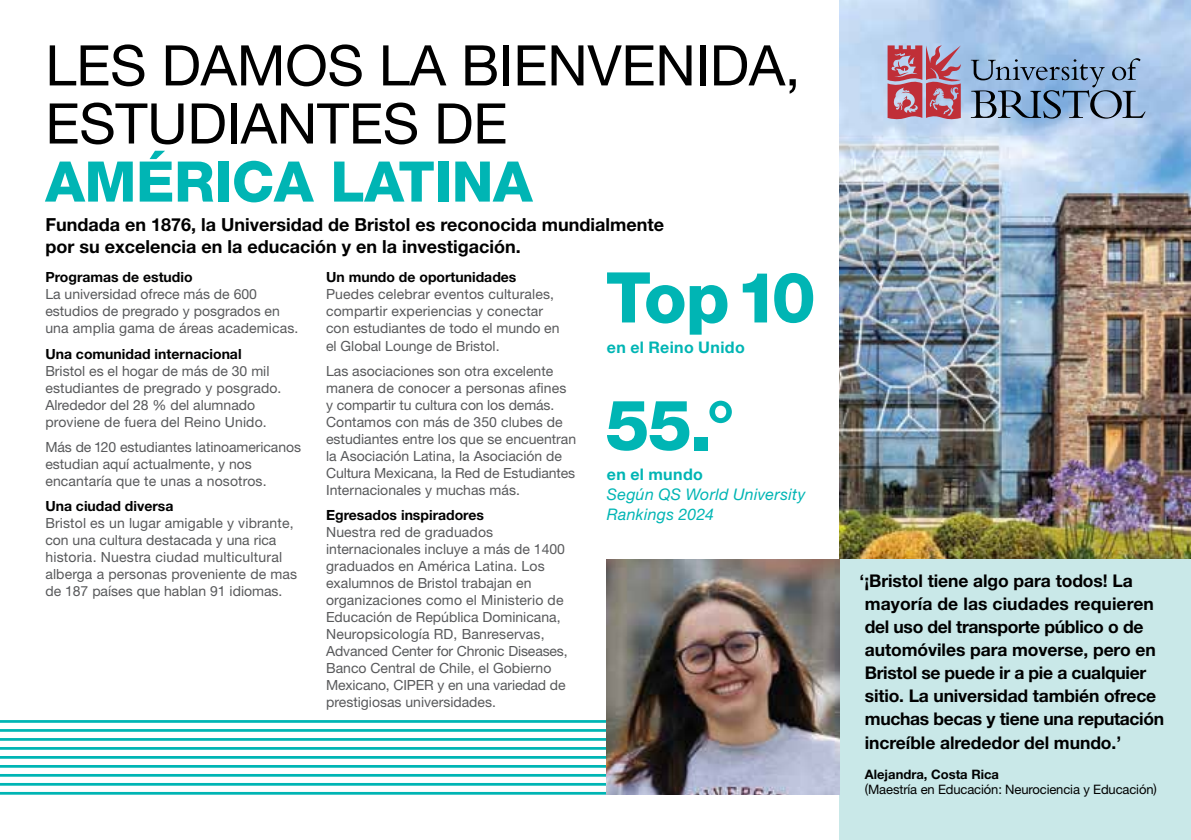
<style>
.page{position:relative;width:1191px;height:840px;background:#fff}
.page>*{position:absolute;margin:0;border:0;box-sizing:border-box;transform-origin:0 0}
.t1{font:800 70px "Helvetica Neue LT Std";letter-spacing:-.06em;color:#00b5b4}
.t2{font:56px/58px "Helvetica Neue LT Std";letter-spacing:-.005em;color:#000}
.t3{font:800 56px "Helvetica Neue LT Std";letter-spacing:-.005em;color:#00b5b4}
.t4{font:700 18px/22px "Helvetica Neue LT Std";color:#000}
.t5{font:700 17.6px/23.2px "Helvetica Neue LT Std";letter-spacing:-.01em;color:#000}
.t6{font:italic 16px/20px "Helvetica Neue LT Std";letter-spacing:.015em;color:#00b5b4}
.t7{font:700 16px "Helvetica Neue LT Std";letter-spacing:.02em;color:#00b5b4}
.t8{font:14px/17px "Helvetica Neue LT Std";color:#58595b}
.t9{font:700 14px "Helvetica Neue LT Std";color:#000}
.t10{font:13px "Helvetica Neue LT Std";letter-spacing:-.01em;color:#000}
.t11{font:700 13px "Helvetica Neue LT Std";color:#000}
</style>
<div class="page">
<svg style="left:0;top:559px;width:839px;height:236px"></svg>
<img style="left:839px;top:0;width:352px;height:558px">
<div style="left:839px;top:558px;width:352px;height:281px;background:#c9e8e8"></div>
<img style="left:607px;top:559px;width:232px;height:235px">
<svg style="left:970px;top:58px;width:175px;height:60px;background:#7e9aba"></svg>
<svg style="left:887px;top:45px;width:74px;height:77px;background:#ba7284"></svg>
<h2 class="t2" style="left:45px;top:36px;width:756px">LES DAMOS LA BIENVENIDA,<br>ESTUDIANTES DE</h2>
<h2 class="t3" style="left:45px;top:148px;width:488px">AMÉRICA LATINA</h2>
<p class="t4" style="left:45px;top:213px;width:620px">Fundada en 1876, la Universidad de Bristol es reconocida mundialmente por su excelencia en la educación y en la investigación.</p>
<p class="t9" style="left:326px;top:268px;width:192px">Un mundo de oportunidades</p>
<p class="t8" style="left:326px;top:285px;width:235px">Puedes celebrar eventos culturales, compartir experiencias y conectar con estudiantes de todo el mundo en el Global Lounge de Bristol.</p>
<p class="t8" style="left:326px;top:361px;width:251px">Las asociaciones son otra excelente manera de conocer a personas afines y compartir tu cultura con los demás.<br>Contamos con más de 350 clubes de estudiantes entre los que se encuentran la Asociación Latina, la Asociación de Cultura Mexicana, la Red de Estudiantes Internacionales y muchas más.</p>
<p class="t9" style="left:326px;top:505px;width:159px">Egresados inspiradores</p>
<p class="t8" style="left:326px;top:522px;width:243px">Nuestra red de graduados internacionales incluye a más de 1400 graduados en América Latina. Los exalumnos de Bristol trabajan en organizaciones como el Ministerio de Educación de República Dominicana, Neuropsicología RD, Banreservas, Advanced Center for Chronic Diseases, Banco Central de Chile, el Gobierno Mexicano, CIPER y en una variedad de prestigiosas universidades.</p>
<p class="t9" style="left:45px;top:268px;width:149px">Programas de estudio</p>
<p class="t8" style="left:45px;top:285px;width:255px">La universidad ofrece más de 600 estudios de pregrado y posgrados en una amplia gama de áreas academicas.</p>
<p class="t9" style="left:45px;top:344px;width:198px">Una comunidad internacional</p>
<p class="t8" style="left:45px;top:361px;width:238px">Bristol es el hogar de más de 30 mil estudiantes de pregrado y posgrado.<br>Alrededor del 28 % del alumnado proviene de fuera del Reino Unido.</p>
<p class="t8" style="left:45px;top:437px;width:257px">Más de 120 estudiantes latinoamericanos estudian aquí actualmente, y nos encantaría que te unas a nosotros.</p>
<p class="t9" style="left:45px;top:496px;width:130px">Una ciudad diversa</p>
<p class="t8" style="left:45px;top:513px;width:253px">Bristol es un lugar amigable y vibrante, con una cultura destacada y una rica historia. Nuestra ciudad multicultural alberga a personas proveniente de mas de 187 países que hablan 91 idiomas.</p>
<h1 class="t1" style="left:606px;top:256px;width:211px">Top 10</h1>
<p class="t7" style="left:607px;top:337px;width:139px">en el Reino Unido</p>
<h1 class="t1" style="left:605px;top:383px;width:131px">55.°</h1>
<p class="t7" style="left:607px;top:464px;width:98px">en el mundo</p>
<p class="t6" style="left:607px;top:484px;width:200px">Según QS World University<br>Rankings 2024</p>
<p class="t5" style="left:865px;top:568px;width:301px;text-indent:-5px">‘¡Bristol tiene algo para todos! La mayoría de las ciudades requieren del uso del transporte público o de automóviles para moverse, pero en Bristol se puede ir a pie a cualquier sitio. La universidad también ofrece muchas becas y tiene una reputación increíble alrededor del mundo.’</p>
<p class="t11" style="left:865px;top:766px;width:136px">Alejandra, Costa Rica</p>
<p class="t10" style="left:865px;top:781px;width:293px">(Maestría en Educación: Neurociencia y Educación)</p>
</div>
